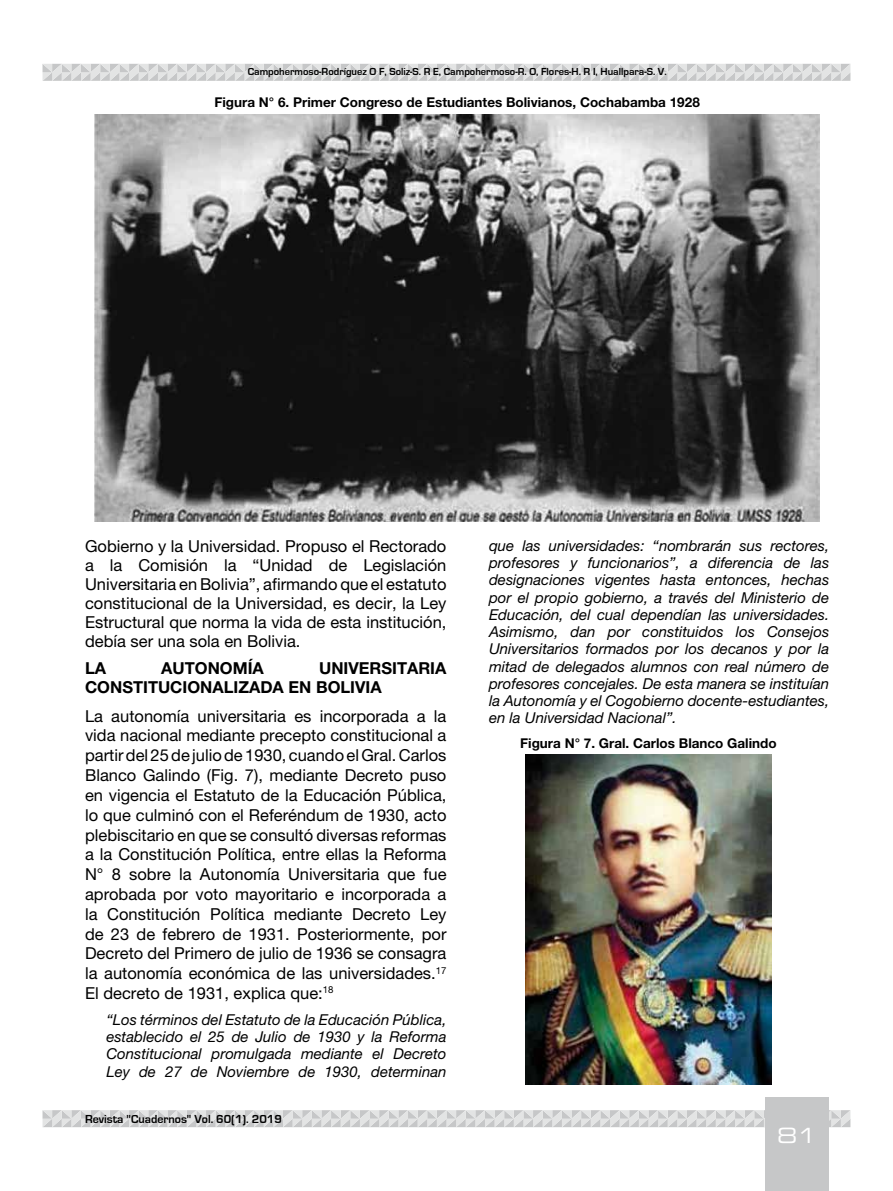
<style>
.page{position:relative;width:893px;height:1191px;background:#fff}
.page>*{position:absolute;margin:0;border:0;box-sizing:border-box;transform-origin:0 0}
.t1{font:21px "Eurostile LT Std Ex 2";color:#fff}
.t2{font:16.5px/19.8px "Helvetica Neue LT Std";color:#000;text-align:justify}
.t3{font:700 16.5px/18.9px "Helvetica Neue LT Std";color:#000}
.t4{font:italic 15px/17.2px "Helvetica Neue LT Std";color:#000;text-align:justify}
.t5{font:700 13.5px "Helvetica Neue LT Std";color:#000}
.t6{font:700 12px "Eurostile";color:#000}
.t7{font:700 10.5px "Eurostile";color:#000}
</style>
<div class="page">
<svg style="left:43px;top:64px;width:807px;height:17px;background:#d6d7d8"></svg>
<svg style="left:43px;top:1110px;width:807px;height:17px;background:#d7d7d8"></svg>
<div style="left:765px;top:1097px;width:64px;height:94px;background:#c6c7c8"></div>
<img style="left:525px;top:755px;width:247px;height:329px">
<img style="left:95px;top:114px;width:724px;height:407px">
<p class="t7" style="left:248px;top:66px;width:420px">Campohermoso-Rodríguez O F, Soliz-S. R E, Campohermoso-R. O, Flores-H. R I, Huallpara-S. V.</p>
<p class="t5" style="left:214px;top:94px;width:487px">Figura N° 6. Primer Congreso de Estudiantes Bolivianos, Cochabamba 1928</p>
<p class="t2" style="left:85px;top:536px;width:363px;line-height:18.9px">Gobierno y la Universidad. Propuso el Rectorado a la Comisión la “Unidad de Legislación Universitaria en Bolivia”, afirmando que el estatuto constitucional de la Universidad, es decir, la Ley Estructural que norma la vida de esta institución, debía ser una sola en Bolivia.</p>
<p class="t3" style="left:85px;top:658px;width:23px">LA</p>
<p class="t3" style="left:161px;top:658px;width:104px">AUTONOMÍA</p>
<p class="t3" style="left:85px;top:658px;width:363px;text-indent:234px">UNIVERSITARIA<br>CONSTITUCIONALIZADA EN BOLIVIA</p>
<p class="t2" style="left:85px;top:705px;width:363px">La autonomía universitaria es incorporada a la vida nacional mediante precepto constitucional a partir del 25 de julio de 1930, cuando el Gral. Carlos Blanco Galindo (Fig. 7), mediante Decreto puso en vigencia el Estatuto de la Educación Pública, lo que culminó con el Referéndum de 1930, acto plebiscitario en que se consultó diversas reformas a la Constitución Política, entre ellas la Reforma N° 8 sobre la Autonomía Universitaria que fue aprobada por voto mayoritario e incorporada a la Constitución Política mediante Decreto Ley de 23 de febrero de 1931. Posteriormente, por Decreto del Primero de julio de 1936 se consagra la autonomía económica de las universidades.<sup>17<br></sup>El decreto de 1931, explica que:<sup>18</sup></p>
<p class="t4" style="left:106px;top:1010px;width:342px">“Los términos del Estatuto de la Educación Pública, establecido el 25 de Julio de 1930 y la Reforma Constitucional promulgada mediante el Decreto Ley de 27 de Noviembre de 1930, determinan</p>
<p class="t6" style="left:85px;top:1112px;width:198px">Revista "Cuadernos" Vol. 60(1). 2019</p>
<p class="t4" style="left:489px;top:537px;width:342px">que las universidades: “nombrarán sus rectores, profesores y funcionarios”, a diferencia de las designaciones vigentes hasta entonces, hechas por el propio gobierno, a través del Ministerio de Educación, del cual dependían las universidades.<br>Asimismo, dan por constituidos los Consejos Universitarios formados por los decanos y por la mitad de delegados alumnos con real número de profesores concejales. De esta manera se instituían la Autonomía y el Cogobierno docente-estudiantes, en la Universidad Nacional”.</p>
<p class="t5" style="left:520px;top:735px;width:258px">Figura N° 7. Gral. Carlos Blanco Galindo</p>
<p class="t1" style="left:777px;top:1121px;width:42px">81</p>
</div>
